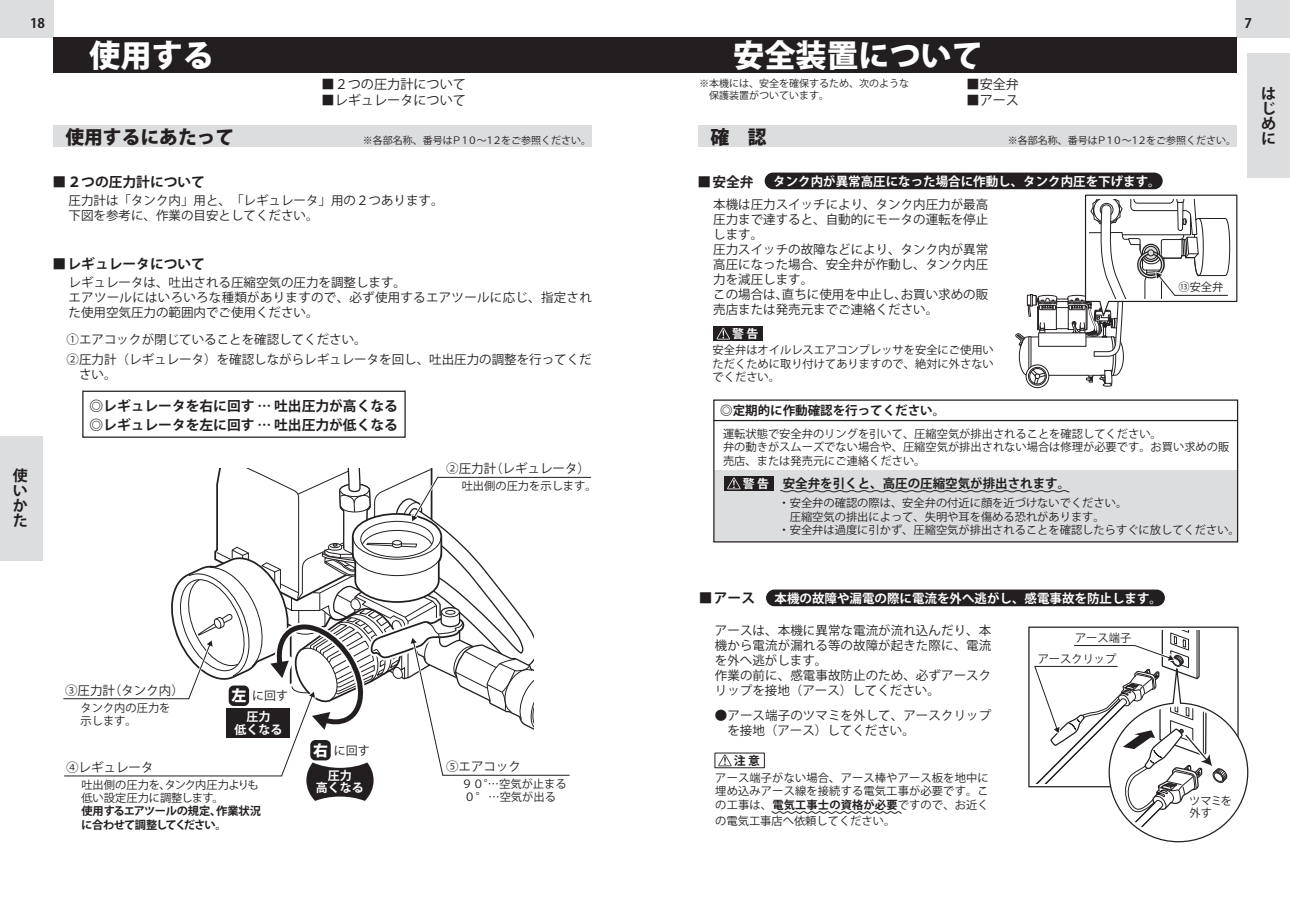
<style>
.page{position:relative;width:1290px;height:911px;background:#fff}
.page>*{position:absolute;margin:0;border:0;box-sizing:border-box;transform-origin:0 0}
.t1{font:800 31.25px "Koz Go Pr 6 N";color:#fff}
.t2{font:800 18.75px "Koz Go Pr 6 N";color:#231f20}
.t3{font:700 15px/15px "Koz Go Pr 6 N";color:#231f20;text-align:justify}
.t4{font:700 13.75px/18.8px "Koz Go Pr 6 N";color:#231f20}
.t5{font:13.12px "Koz Go Pr 6 N";color:#231f20}
.t6{font:700 13.12px "Koz Go Pr 6 N";color:#231f20}
.t7{font:12.5px/15px "Koz Go Pr 6 N";color:#231f20}
.t8{font:700 12.5px "Koz Go Pr 6 N";color:#fff}
.t9{font:700 12.5px "Koz Go Pr 6 N";color:#231f20}
.t10{font:12px/25.2px "Koz Go Pr 6 N";color:#231f20;text-align:center}
.t11{font:700 12px "Koz Go Pr 6 N";color:#fff}
.t12{font:700 11.88px "Koz Go Pr 6 N";color:#fff}
.t13{font:700 11.88px "Koz Go Pr 6 N";color:#231f20}
.t14{font:11.25px/13.5px "Koz Go Pr 6 N";color:#231f20}
.t15{font:700 11.25px/13.1px "Koz Go Pr 6 N";letter-spacing:-.04em;color:#231f20}
.t16{font:10px/12px "Koz Go Pr 6 N";color:#231f20}
.s1{font-weight:800;font-size:15px;color:#fff}
.s2{font-weight:700;color:#fff}
.s3{font-weight:700}
</style>
<div class="page">
<div style="left:0;top:0;width:53px;height:37px;background:#dcdddf"></div>
<div style="left:53px;top:37px;width:592px;height:36px;background:#231f20"></div>
<div style="left:1237px;top:0;width:53px;height:37px;background:#dcdddf"></div>
<div style="left:645px;top:37px;width:592px;height:36px;background:#231f20"></div>
<div style="left:1247px;top:53px;width:43px;height:124px;background:#dcdddf"></div>
<div style="left:0;top:436px;width:43px;height:124px;background:#dcdddf"></div>
<div style="left:698px;top:126px;width:539px;height:21px;background:#dcdddf"></div>
<div style="left:53px;top:126px;width:539px;height:21px;background:#dcdddf"></div>
<div style="left:1026px;top:364px;width:23px;height:24px;border:1px solid #231f20;border-radius:50%"></div>
<div style="left:1028px;top:626px;width:210px;height:161px;border:1px solid #231f20"></div>
<div style="left:1109px;top:703px;width:139px;height:138px;background:#fff;border-radius:68px"></div>
<div style="left:714px;top:471px;width:523px;height:71px;background:#dcdddf"></div>
<div style="left:713px;top:399px;width:525px;height:143px;border:1px solid #231f20"></div>
<hr style="left:714px;top:420px;width:523px;height:1px;background:#231f20">
<svg style="left:780px;top:490px;width:290px;height:3px"></svg>
<div style="left:765px;top:172px;width:397px;height:17px;background:#231f20;border-radius:8px"></div>
<div style="left:713px;top:326px;width:50px;height:15px;background:#231f20"></div>
<svg style="left:716px;top:328px;width:14px;height:11px"></svg>
<div style="left:724px;top:476px;width:49px;height:15px;background:#231f20"></div>
<svg style="left:727px;top:477px;width:13px;height:12px"></svg>
<div style="left:766px;top:589px;width:399px;height:17px;background:#231f20;border-radius:8px"></div>
<div style="left:714px;top:752px;width:51px;height:16px;border:1px solid #231f20"></div>
<svg style="left:718px;top:754px;width:14px;height:12px"></svg>
<svg style="left:771px;top:811px;width:131px;height:3px"></svg>
<div style="left:82px;top:390px;width:324px;height:48px;border:1px solid #231f20"></div>
<svg style="left:63px;top:468px;width:529px;height:333px"></svg>
<svg style="left:1031px;top:631px;width:197px;height:207px"></svg>
<svg style="left:1015px;top:194px;width:223px;height:193px"></svg>
<p class="t6" style="left:30px;top:16px;width:17px">18</p>
<h1 class="t1" style="left:89px;top:37px;width:127px">使用する</h1>
<h2 class="t2" style="left:65px;top:126px;width:170px">使用するにあたって</h2>
<p class="t5" style="left:322px;top:77px;width:146px">■２つの圧力計について</p>
<p class="t5" style="left:322px;top:92px;width:146px">■レギュレータについて</p>
<h1 class="t1" style="left:733px;top:37px;width:251px">安全装置について</h1>
<p class="t16" style="left:699px;top:77px;width:211px">※本機には、安全を確保するため、次のような　保護装置がついています。</p>
<p class="t5" style="left:966px;top:77px;width:54px">■安全弁</p>
<p class="t5" style="left:966px;top:92px;width:54px">■アース</p>
<h2 class="t2" style="left:710px;top:126px;width:58px">確　認</h2>
<p class="t16" style="left:363px;top:134px;width:230px">※各部名称、番号はＰ１０～１２をご参照ください。</p>
<p class="t16" style="left:1008px;top:134px;width:230px">※各部名称、番号はＰ１０～１２をご参照ください。</p>
<p class="t3" style="left:13px;top:469px;width:16px">使いかた</p>
<p class="t4" style="left:52px;top:172px;width:154px">■２つの圧力計について</p>
<p class="t7" style="left:68px;top:193px;width:376px">圧力計は「タンク内」用と、「レギュレータ」用の２つあります。下図を参考に、作業の目安としてください。</p>
<p class="t4" style="left:52px;top:255px;width:154px">■レギュレータについて</p>
<p class="t7" style="left:68px;top:275px;width:525px">レギュレータは、吐出される圧縮空気の圧力を調整します。<br>エアツールにはいろいろな種類がありますので、必ず使用するエアツールに応じ、指定された使用空気圧力の範囲内でご使用ください。</p>
<p class="t7" style="left:67px;top:329px;width:526px;line-height:20px">①エアコックが閉じていることを確認してください。<br>②圧力計（レギュレータ）を確認しながらレギュレータを回し、吐出圧力の調整を行ってくだ</p>
<p class="t7" style="left:79px;top:367px;width:39px">さい。</p>
<p class="t4" style="left:89px;top:397px;width:310px">◎レギュレータを右に回す … 吐出圧力が高くなる◎レギュレータを左に回す … 吐出圧力が低くなる</p>
<p class="t7" style="left:446px;top:461px;width:145px">②圧力計（レギュレータ）</p>
<p class="t14" style="left:462px;top:479px;width:136px">吐出側の圧力を示します。</p>
<p class="t4" style="left:697px;top:173px;width:58px">■安全弁</p>
<p class="t8" style="left:773px;top:174px;width:389px">タンク内が異常高圧になった場合に作動し、タンク内圧を下げます。</p>
<p class="t7" style="left:713px;top:197px;width:276px">本機は圧力スイッチにより、タンク内圧力が最高圧力まで達すると、自動的にモータの運転を停止します。<br>圧力スイッチの故障などにより、タンク内が異常高圧になった場合、安全弁が作動し、タンク内圧力を減圧します。<br>この場合は､直ちに使用を中止し､お買い求めの販売店または発売元までご連絡ください。</p>
<p class="t14" style="left:712px;top:344px;width:283px;text-align:justify">安全弁はオイルレスエアコンプレッサを安全にご使用いただくために取り付けてありますので、絶対に外さないでください。</p>
<p class="t12" style="left:732px;top:327px;width:28px">警告</p>
<p class="t9" style="left:720px;top:403px;width:226px">◎定期的に作動確認を行ってください。</p>
<p class="t14" style="left:1178px;top:281px;width:46px">⑬安全弁</p>
<p class="t14" style="left:723px;top:427px;width:508px">運転状態で安全弁のリングを引いて、圧縮空気が排出されることを確認してください。<br>弁の動きがスムーズでない場合や、圧縮空気が排出されない場合は修理が必要です。お買い求めの販売店、または発売元にご連絡ください。</p>
<p class="t14" style="left:778px;top:496px;width:463px">・安全弁の確認の際は、安全弁の付近に顔を近づけないでください。<br>　圧縮空気の排出によって、失明や耳を傷める恐れがあります。<br>・安全弁は過度に引かず、圧縮空気が排出されることを確認したらすぐに放してください。</p>
<p class="t9" style="left:783px;top:476px;width:289px">安全弁を引くと、高圧の圧縮空気が排出されます。</p>
<p class="t12" style="left:743px;top:477px;width:28px">警告</p>
<p class="t6" style="left:1244px;top:16px;width:9px">7</p>
<p class="t3" style="left:1261px;top:86px;width:16px">はじめに</p>
<p class="t7" style="left:65px;top:683px;width:120px">③圧力計（タンク内）</p>
<p class="t14" style="left:81px;top:701px;width:91px;line-height:13.1px">タンク内の圧力を示します。</p>
<p class="t10" style="left:231px;top:685px;width:58px;line-height:20.9px"><span class="s1">左</span>に回す<span class="s2">圧力</span></p>
<p class="t11" style="left:234px;top:722px;width:49px">低くなる</p>
<p class="t7" style="left:66px;top:760px;width:89px">④レギュレータ</p>
<p class="t14" style="left:81px;top:778px;width:179px;line-height:13.1px">吐出側の圧力を、タンク内圧力よりも低い設定圧力に調整します。</p>
<p class="t15" style="left:81px;top:805px;width:181px">使用するエアツールの規定、作業状況に合わせて調整してください。</p>
<p class="t10" style="left:313px;top:738px;width:58px"><span class="s1">右</span>に回す<span class="s2">圧力</span></p>
<p class="t11" style="left:316px;top:781px;width:49px">高くなる</p>
<p class="t7" style="left:446px;top:758px;width:76px">⑤エアコック</p>
<p class="t14" style="left:461px;top:777px;width:107px;line-height:13.1px">９０°…空気が止まる<br>０° …空気が出る</p>
<p class="t4" style="left:699px;top:589px;width:58px">■アース</p>
<p class="t8" style="left:774px;top:591px;width:389px">本機の故障や漏電の際に電流を外へ逃がし、感電事故を防止します。</p>
<p class="t7" style="left:715px;top:623px;width:278px">アースは、本機に異常な電流が流れ込んだり、本機から電流が漏れる等の故障が起きた際に、電流を外へ逃がします。<br>作業の前に、感電事故防止のため、必ずアースクリップを接地（アース）してください。</p>
<p class="t7" style="left:715px;top:708px;width:278px">●アース端子のツマミを外して、アースクリップ　を接地（アース）してください。</p>
<p class="t13" style="left:734px;top:754px;width:28px">注意</p>
<p class="t14" style="left:715px;top:771px;width:275px;text-align:justify">アース端子がない場合、アース棒やアース板を地中に埋め込みアース線を接続する電気工事が必要です。この工事は、<span class="s3">電気工事士の資格が必要</span>ですので、お近く</p>
<p class="t14" style="left:715px;top:815px;width:181px">の電気工事店へ依頼してください。</p>
<p class="t14" style="left:1038px;top:628px;width:95px;line-height:20.8px;text-indent:37px">アース端子アースクリップ</p>
<p class="t14" style="left:1189px;top:794px;width:44px;line-height:12.5px">ツマミを外す</p>
</div>
